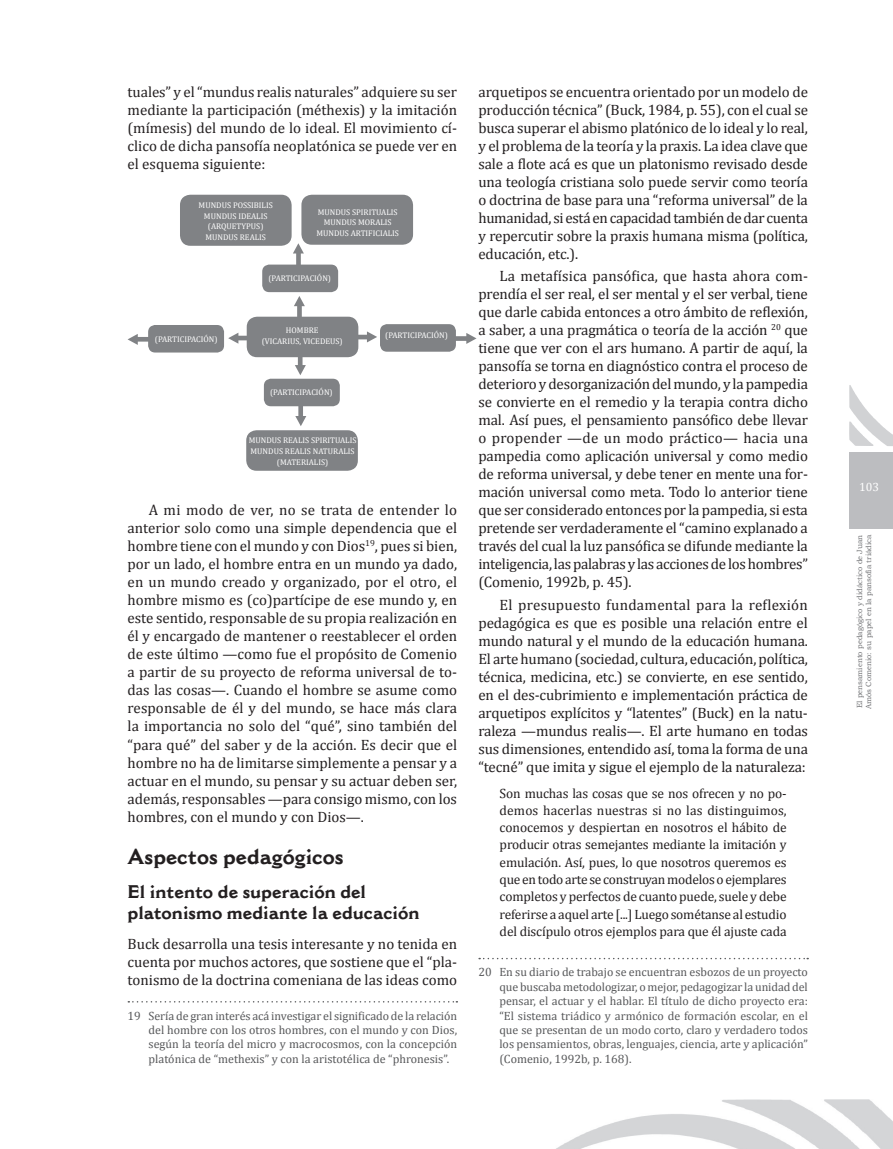
<style>
.page{position:relative;width:893px;height:1149px;background:#fff}
.page>*{position:absolute;margin:0;border:0;box-sizing:border-box;transform-origin:0 0}
.t1{font:700 21px "Cantoria MT Std";color:#231f20}
.t2{font:700 18px/21px "Cantoria MT Std";color:#231f20}
.t3{font:15px/18px "Cambria";letter-spacing:-.01em;color:#231f20;text-align:justify}
.t4{font:13.5px/17.2px "Cambria";letter-spacing:-.01em;color:#231f20;text-align:justify}
.t5{font:12px/14.4px "Cambria";color:#57585a;text-align:justify}
.t6{font:12px "Cambria";color:#fff}
.t7{font:8.25px/10.6px "Cambria";color:#fff;text-align:center}
.t8{font:7.5px/9px "Bookman Old Style";color:#6c6d70}
</style>
<div class="page">
<div style="left:849px;top:452px;width:44px;height:76px;background:#bcbdc0"></div>
<svg style="left:849px;top:385px;width:44px;height:61px"></svg>
<img style="left:557px;top:1099px;width:336px;height:49px">
<div style="left:180px;top:195px;width:112px;height:51px;background:#808285;border-radius:10px"></div>
<div style="left:301px;top:195px;width:112px;height:50px;background:#808285;border-radius:10px"></div>
<div style="left:262px;top:264px;width:76px;height:28px;background:#808285;border-radius:7px"></div>
<div style="left:247px;top:316px;width:111px;height:41px;background:#808285;border-radius:10px"></div>
<div style="left:148px;top:325px;width:76px;height:27px;background:#808285;border-radius:7px"></div>
<div style="left:380px;top:324px;width:76px;height:27px;background:#808285;border-radius:7px"></div>
<div style="left:264px;top:378px;width:76px;height:28px;background:#808285;border-radius:7px"></div>
<div style="left:246px;top:430px;width:112px;height:40px;background:#808285;border-radius:10px"></div>
<svg style="left:293px;top:243px;width:11px;height:22px"></svg>
<svg style="left:294px;top:296px;width:11px;height:21px"></svg>
<svg style="left:295px;top:357px;width:11px;height:18px"></svg>
<svg style="left:295px;top:406px;width:11px;height:20px"></svg>
<svg style="left:358px;top:331px;width:19px;height:11px"></svg>
<svg style="left:456px;top:333px;width:20px;height:11px"></svg>
<svg style="left:228px;top:332px;width:19px;height:11px"></svg>
<svg style="left:128px;top:334px;width:21px;height:11px"></svg>
<svg style="left:128px;top:1001px;width:329px;height:2px"></svg>
<svg style="left:479px;top:957px;width:329px;height:3px"></svg>
<p class="t3" style="left:128px;top:83px;width:331px">tuales” y el “mundus realis naturales” adquiere su ser mediante la participación (méthexis) y la imitación (mímesis) del mundo de lo ideal. El movimiento cí&shy;clico de dicha pansofía neoplatónica se puede ver en el esquema siguiente:</p>
<p class="t7" style="left:199px;top:200px;width:76px">MUNDUS POSSIBILIS<br>MUNDUS IDEALIS (ARQUETYPUS)<br>MUNDUS REALIS</p>
<p class="t7" style="left:316px;top:206px;width:84px">MUNDUS SPIRITUALIS<br>MUNDUS MORALIS<br>MUNDUS ARTIFICIALIS</p>
<p class="t7" style="left:268px;top:272px;width:64px">(PARTICIPACIÓN)</p>
<p class="t7" style="left:262px;top:325px;width:83px">HOMBRE<br>(VICARIUS, VICEDEUS)</p>
<p class="t7" style="left:155px;top:333px;width:64px">(PARTICIPACIÓN)</p>
<p class="t7" style="left:385px;top:330px;width:64px">(PARTICIPACIÓN)</p>
<p class="t7" style="left:270px;top:386px;width:64px">(PARTICIPACIÓN)</p>
<p class="t7" style="left:249px;top:435px;width:109px">MUNDUS REALIS SPIRITUALIS<br>MUNDUS REALIS NATURALIS (MATERIALIS)</p>
<p class="t3" style="left:128px;top:501px;width:331px;text-indent:21px">A mi modo de ver, no se trata de entender lo anterior solo como una simple dependencia que el hombre tiene con el mundo y con Dios<sup>19</sup>, pues si bien, por un lado, el hombre entra en un mundo ya dado, en un mundo creado y organizado, por el otro, el hombre mismo es (co)partícipe de ese mundo y, en este sentido, responsable de su propia realización en él y encargado de mantener o reestablecer el orden de este último —como fue el propósito de Comenio a partir de su proyecto de reforma universal de to&shy;das las cosas—. Cuando el hombre se asume como responsable de él y del mundo, se hace más clara la importancia no solo del “qué”, sino también del “para qué” del saber y de la acción. Es decir que el hombre no ha de limitarse simplemente a pensar y a actuar en el mundo, su pensar y su actuar deben ser, además, responsables —para consigo mismo, con los hombres, con el mundo y con Dios—.</p>
<h1 class="t1" style="left:128px;top:843px;width:218px">Aspectos pedagógicos</h1>
<p class="t2" style="left:128px;top:880px;width:294px">El intento de superación del platonismo mediante la educación</p>
<p class="t3" style="left:128px;top:934px;width:331px">Buck desarrolla una tesis interesante y no tenida en cuenta por muchos actores, que sostiene que el “pla&shy;tonismo de la doctrina comeniana de las ideas como</p>
<p class="t5" style="left:149px;top:1007px;width:310px;text-indent:-21px">19 Sería de gran interés acá investigar el significado de la relación del hombre con los otros hombres, con el mundo y con Dios, según la teoría del micro y macrocosmos, con la concepción platónica de “methexis” y con la aristotélica de “phronesis”.</p>
<p class="t3" style="left:478px;top:83px;width:331px">arquetipos se encuentra orientado por un modelo de producción técnica” (Buck, 1984, p. 55), con el cual se busca superar el abismo platónico de lo ideal y lo real, y el problema de la teoría y la praxis. La idea clave que sale a flote acá es que un platonismo revisado desde una teología cristiana solo puede servir como teoría o doctrina de base para una “reforma universal” de la humanidad, si está en capacidad también de dar cuenta y repercutir sobre la praxis humana misma (política, educación, etc.).</p>
<p class="t3" style="left:478px;top:267px;width:331px;text-indent:21px">La metafísica pansófica, que hasta ahora com&shy;prendía el ser real, el ser mental y el ser verbal, tiene que darle cabida entonces a otro ámbito de reflexión, a saber, a una pragmática o teoría de la acción <sup>20</sup> que tiene que ver con el ars humano. A partir de aquí, la pansofía se torna en diagnóstico contra el proceso de deterioro y desorganización del mundo, y la pampedia se convierte en el remedio y la terapia contra dicho mal. Así pues, el pensamiento pansófico debe llevar o propender —de un modo práctico— hacia una pampedia como aplicación universal y como medio de reforma universal, y debe tener en mente una for&shy;mación universal como meta. Todo lo anterior tiene que ser considerado entonces por la pampedia, si esta pretende ser verdaderamente el “camino explanado a través del cual la luz pansófica se difunde mediante la inteligencia, las palabras y las acciones de los hombres” (Comenio, 1992b, p. 45).</p>
<p class="t3" style="left:478px;top:595px;width:331px;text-indent:21px">El presupuesto fundamental para la reflexión pedagógica es que es posible una relación entre el mundo natural y el mundo de la educación humana.<br>El arte humano (sociedad, cultura, educación, política, técnica, medicina, etc.) se convierte, en ese sentido, en el des-cubrimiento e implementación práctica de arquetipos explícitos y “latentes” (Buck) en la natu&shy;raleza —mundus realis—. El arte humano en todas sus dimensiones, entendido así, toma la forma de una “tecné” que imita y sigue el ejemplo de la naturaleza:</p>
<p class="t4" style="left:500px;top:784px;width:289px">Son muchas las cosas que se nos ofrecen y no po&shy;demos hacerlas nuestras si no las distinguimos, conocemos y despiertan en nosotros el hábito de producir otras semejantes mediante la imitación y emulación. Así, pues, lo que nosotros queremos es que en todo arte se construyan modelos o ejemplares completos y perfectos de cuanto puede, suele y debe referirse a aquel arte [...] Luego sométanse al estudio del discípulo otros ejemplos para que él ajuste cada</p>
<p class="t5" style="left:499px;top:964px;width:310px;text-indent:-21px">20 En su diario de trabajo se encuentran esbozos de un proyecto que buscaba metodologizar, o mejor, pedagogizar la unidad del pensar, el actuar y el hablar. El título de dicho proyecto era: “El sistema triádico y armónico de formación escolar, en el que se presentan de un modo corto, claro y verdadero todos los pensamientos, obras, lenguajes, ciencia, arte y aplicación” (Comenio, 1992b, p. 168).</p>
<p class="t6" style="left:859px;top:479px;width:21px">103</p>
<p class="t8" style="left:855px;top:709px;width:176px;rotate:-90deg">El pensamiento pedagógico y didáctico de Juan<br>Amós Comenio: su papel en la pansofía triádica</p>
</div>
